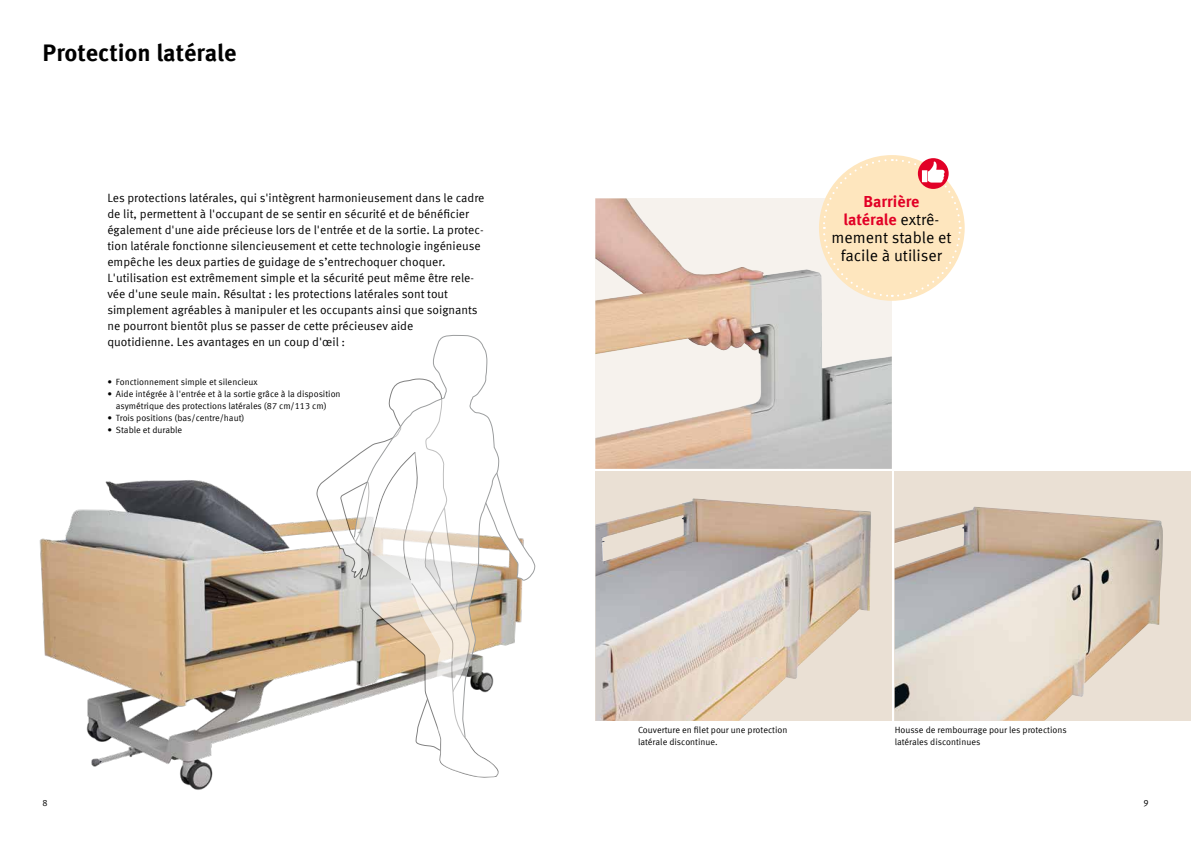
<style>
.page{position:relative;width:1191px;height:842px;background:#fff}
.page>*{position:absolute;margin:0;border:0;box-sizing:border-box;transform-origin:0 0}
.t1{font:700 24px "Meta Offc";color:#000}
.t2{font:16px/18px "Meta Offc Norm";color:#000;text-align:center}
.t3{font:700 16px/18px "Meta Offc";color:#e20026;text-align:center}
.t4{font:12px/16px "Meta Offc Norm";color:#000}
.t5{font:9px/12px "Meta Offc Norm";color:#000}
.s1{font-family:"Meta Offc Norm";font-weight:400;color:#000}
</style>
<div class="page">
<img style="left:39px;top:480px;width:277px;height:310px">
<div style="left:595px;top:472px;width:296px;height:249px;background:#eae0d4"></div>
<img style="left:595px;top:498px;width:276px;height:223px">
<div style="left:894px;top:472px;width:297px;height:249px;background:#eae0d4"></div>
<img style="left:894px;top:507px;width:269px;height:214px">
<svg style="left:595px;top:198px;width:296px;height:271px;background:#ded2c9"></svg>
<img style="left:595px;top:198px;width:22px;height:77px">
<svg style="left:822px;top:158px;width:139px;height:140px;background:#fde4c5"></svg>
<svg style="left:316px;top:458px;width:220px;height:255px"></svg>
<svg style="left:415px;top:738px;width:84px;height:40px"></svg>
<svg style="left:353px;top:335px;width:147px;height:403px"></svg>
<h1 class="t1" style="left:43px;top:38px;width:195px">Protection latérale</h1>
<p class="t4" style="left:107px;top:190px;width:378px">Les protections latérales, qui s'intègrent harmonieusement dans le cadre de lit, permettent à l'occupant de se sentir en sécurité et de bénéficier également d'une aide précieuse lors de l'entrée et de la sortie. La protec&shy;tion latérale fonctionne silencieusement et cette technologie ingénieuse empêche les deux parties de guidage de s’entrechoquer choquer.<br>L'utilisation est extrêmement simple et la sécurité peut même être rele&shy;vée d'une seule main. Résultat : les protections latérales sont tout simplement agréables à manipuler et les occupants ainsi que soignants ne pourront bientôt plus se passer de cette précieusev aide<br>quotidienne. Les avantages en un coup d'œil :</p>
<p class="t5" style="left:107px;top:376px;width:152px">• Fonctionnement simple et silencieux</p>
<p class="t5" style="left:116px;top:388px;width:226px;text-indent:-9px">• Aide intégrée à l'entrée et à la sortie grâce à la disposition asymétrique des protections latérales (87 cm/113 cm)</p>
<p class="t5" style="left:107px;top:412px;width:139px">• Trois positions (bas/centre/haut)</p>
<p class="t5" style="left:107px;top:424px;width:76px">• Stable et durable</p>
<h2 class="t3" style="left:843px;top:193px;width:97px">Barrière latérale <span class="s1">extrê-</span></h2>
<h2 class="t2" style="left:831px;top:229px;width:121px">mement stable et facile à utiliser</h2>
<p class="t5" style="left:638px;top:724px;width:151px">Couverture en filet pour une protection latérale discontinue.</p>
<p class="t5" style="left:894px;top:724px;width:174px">Housse de rembourrage pour les protections latérales discontinues</p>
<p class="t5" style="left:43px;top:797px;width:7px">8</p>
<p class="t5" style="left:1143px;top:797px;width:7px">9</p>
</div>
